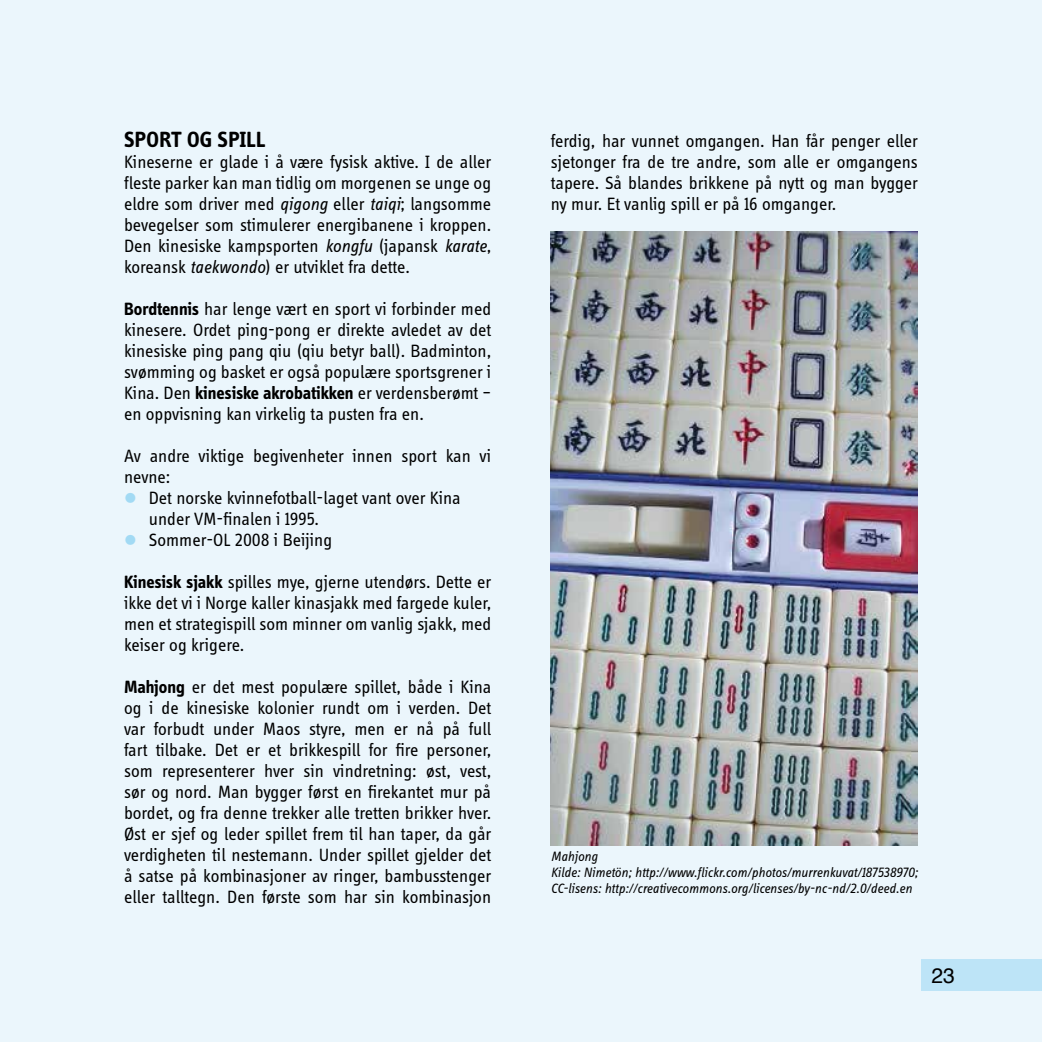
<style>
.page{position:relative;width:1042px;height:1042px;background:#ebf6fc}
.page>*{position:absolute;margin:0;border:0;box-sizing:border-box;transform-origin:0 0}
.t1{font:700 22.75px "Info OT Disp";letter-spacing:.005em;color:#000}
.t2{font:21px "Helvetica";color:#000}
.t3{font:18.38px/21px "Info OT Disp";color:#000;text-align:justify}
.t4{font:italic 14px/15.8px "Info OT Disp";letter-spacing:-.005em;color:#000}
.s1{font-style:italic}
.s2{font-weight:700}
.s3{font-weight:700;font-size:35px;color:#a2daf4}
</style>
<div class="page">
<img style="left:551px;top:231px;width:367px;height:614px">
<div style="left:921px;top:958px;width:121px;height:32px;background:#bde4f7"></div>
<p class="t1" style="left:124px;top:125px;width:143px">SPORT OG SPILL</p>
<p class="t3" style="left:124px;top:151px;width:369px">Kineserne er glade i å være fysisk aktive. I de aller fleste parker kan man tidlig om morgenen se unge og eldre som driver med <span class="s1">qigong</span> eller <span class="s1">taiqi</span>; langsomme bevegelser som stimulerer energibanene i kroppen.<br>Den kinesiske kampsporten <span class="s1">kongfu</span> (japansk <span class="s1">karate</span>, koreansk <span class="s1">taekwondo</span>) er utviklet fra dette.</p>
<p class="t3" style="left:124px;top:298px;width:369px"><span class="s2">Bordtennis</span> har lenge vært en sport vi forbinder med kinesere. Ordet ping-pong er direkte avledet av det kinesiske ping pang qiu (qiu betyr ball). Badminton, svømming og basket er også populære sportsgrener i Kina. Den <span class="s2">kinesiske akrobatikken</span> er verdensberømt – en oppvisning kan virkelig ta pusten fra en.</p>
<p class="t3" style="left:124px;top:445px;width:369px">Av andre viktige begivenheter innen sport kan vi nevne:</p>
<p class="t3" style="left:149px;top:487px;width:313px;text-indent:-25px"><span class="s3">•</span> Det norske kvinnefotball-laget vant over Kina under VM-finalen i 1995.</p>
<p class="t3" style="left:124px;top:529px;width:210px"><span class="s3">•</span> Sommer-OL 2008 i Beijing</p>
<p class="t3" style="left:124px;top:571px;width:369px"><span class="s2">Kinesisk sjakk</span> spilles mye, gjerne utendørs. Dette er ikke det vi i Norge kaller kinasjakk med fargede kuler, men et strategispill som minner om vanlig sjakk, med keiser og krigere.</p>
<p class="t3" style="left:124px;top:676px;width:369px"><span class="s2">Mahjong</span> er det mest populære spillet, både i Kina og i de kinesiske kolonier rundt om i verden. Det var forbudt under Maos styre, men er nå på full fart tilbake. Det er et brikkespill for fire personer, som representerer hver sin vindretning: øst, vest, sør og nord. Man bygger først en firekantet mur på bordet, og fra denne trekker alle tretten brikker hver.<br>Øst er sjef og leder spillet frem til han taper, da går verdigheten til nestemann. Under spillet gjelder det å satse på kombinasjoner av ringer, bambusstenger eller talltegn. Den første som har sin kombinasjon</p>
<p class="t3" style="left:551px;top:130px;width:369px">ferdig, har vunnet omgangen. Han får penger eller sjetonger fra de tre andre, som alle er omgangens tapere. Så blandes brikkene på nytt og man bygger ny mur. Et vanlig spill er på 16 omganger.</p>
<p class="t4" style="left:551px;top:848px;width:369px">Mahjong<br>Kilde: Nimetön; http://www.flickr.com/photos/murrenkuvat/187538970;<br>CC-lisens: http://creativecommons.org/licenses/by-nc-nd/2.0/deed.en</p>
<p class="t2" style="left:931px;top:959px;width:25px">23</p>
</div>
